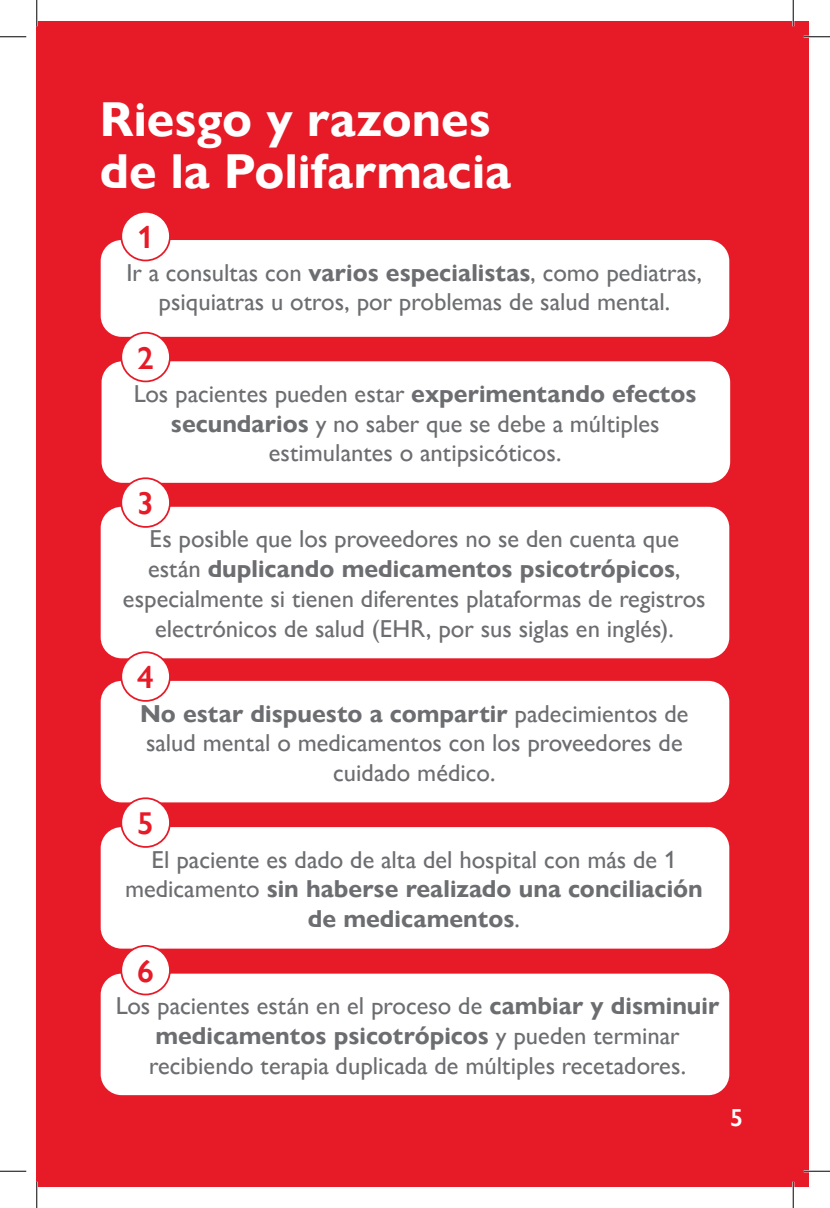
<style>
.page{position:relative;width:830px;height:1208px;background:#fff}
.page>*{position:absolute;margin:0;border:0;box-sizing:border-box;transform-origin:0 0}
.t1{font:700 49px/52.5px "Gill Sans Nova";color:#fff}
.t2{font:600 31.5px "Gill Sans Nova";color:#e71a27}
.t3{font:500 24.5px/29.8px "Gill Sans Nova";color:#6c6d70;text-align:center}
.t4{font:600 24.5px "Gill Sans Nova";color:#fff}
.s1{font-weight:700}
</style>
<div class="page">
<div style="left:37px;top:21px;width:771px;height:1165px;background:#e71a27"></div>
<div style="left:101px;top:240px;width:628px;height:97px;background:#fff;border-radius:21px"></div>
<div style="left:101px;top:681px;width:628px;height:121px;background:#fff;border-radius:21px"></div>
<div style="left:101px;top:827px;width:628px;height:121px;background:#fff;border-radius:21px"></div>
<div style="left:101px;top:507px;width:628px;height:151px;background:#fff;border-radius:21px"></div>
<div style="left:102px;top:361px;width:628px;height:122px;background:#fff;border-radius:21px"></div>
<div style="left:101px;top:973px;width:628px;height:122px;background:#fff;border-radius:21px"></div>
<div style="left:121px;top:212px;width:49px;height:48px;background:#fff;border-radius:50%"></div>
<div style="left:120px;top:211px;width:51px;height:50px;border:2px solid #e71a27;border-radius:50%"></div>
<div style="left:121px;top:333px;width:49px;height:48px;background:#fff;border-radius:50%"></div>
<div style="left:120px;top:332px;width:51px;height:50px;border:2px solid #e71a27;border-radius:50%"></div>
<div style="left:121px;top:478px;width:49px;height:49px;background:#fff;border-radius:50%"></div>
<div style="left:120px;top:477px;width:51px;height:51px;border:2px solid #e71a27;border-radius:50%"></div>
<div style="left:121px;top:652px;width:49px;height:49px;background:#fff;border-radius:50%"></div>
<div style="left:120px;top:651px;width:51px;height:51px;border:2px solid #e71a27;border-radius:50%"></div>
<div style="left:121px;top:798px;width:49px;height:49px;background:#fff;border-radius:50%"></div>
<div style="left:120px;top:797px;width:51px;height:50px;border:2px solid #e71a27;border-radius:50%"></div>
<div style="left:121px;top:945px;width:49px;height:49px;background:#fff;border-radius:50%"></div>
<div style="left:120px;top:945px;width:51px;height:50px;border:2px solid #e71a27;border-radius:50%"></div>
<hr style="left:803px;top:36px;width:27px;height:2px;background:#fff">
<hr style="left:803px;top:1170px;width:27px;height:2px;background:#fff">
<hr style="left:36px;top:0;width:2px;height:26px;background:#fff">
<hr style="left:36px;top:1181px;width:2px;height:27px;background:#fff">
<hr style="left:792px;top:0;width:2px;height:26px;background:#fff">
<hr style="left:792px;top:1181px;width:2px;height:27px;background:#fff">
<svg style="left:0;top:36px;width:26px;height:1px"></svg>
<svg style="left:803px;top:36px;width:27px;height:1px"></svg>
<svg style="left:0;top:1170px;width:26px;height:1px"></svg>
<svg style="left:803px;top:1170px;width:27px;height:1px"></svg>
<svg style="left:36px;top:0;width:1px;height:26px"></svg>
<svg style="left:36px;top:1181px;width:1px;height:27px"></svg>
<svg style="left:792px;top:0;width:1px;height:26px"></svg>
<svg style="left:792px;top:1181px;width:1px;height:27px"></svg>
<h1 class="t1" style="left:100px;top:92px;width:413px">Riesgo y razones de la Polifarmacia</h1>
<p class="t2" style="left:137px;top:217px;width:18px">1</p>
<p class="t3" style="left:126px;top:257px;width:577px">Ir a consultas con <span class="s1">varios especialistas</span>, como pediatras, psiquiatras u otros, por problemas de salud mental.</p>
<p class="t2" style="left:137px;top:338px;width:18px">2</p>
<p class="t3" style="left:134px;top:378px;width:564px">Los pacientes pueden estar <span class="s1">experimentando efectos secundarios</span> y no saber que se debe a múltiples estimulantes o antipsicóticos.</p>
<p class="t2" style="left:137px;top:484px;width:18px">3</p>
<p class="t3" style="left:123px;top:524px;width:584px">Es posible que los proveedores no se den cuenta que están <span class="s1">duplicando medicamentos psicotrópicos</span>, especialmente si tienen diferentes plataformas de registros electrónicos de salud (EHR, por sus siglas en inglés).</p>
<p class="t2" style="left:137px;top:658px;width:18px">4</p>
<p class="t3" style="left:140px;top:698px;width:550px"><span class="s1">No estar dispuesto a compartir</span> padecimientos de salud mental o medicamentos con los proveedores de cuidado médico.</p>
<p class="t2" style="left:137px;top:804px;width:18px">5</p>
<p class="t3" style="left:125px;top:844px;width:579px">El paciente es dado de alta del hospital con más de 1 medicamento <span class="s1">sin haberse realizado una conciliación de medicamentos</span>.</p>
<p class="t2" style="left:137px;top:951px;width:18px">6</p>
<p class="t3" style="left:116px;top:990px;width:605px">Los pacientes están en el proceso de <span class="s1">cambiar y disminuir medicamentos psicotrópicos</span> y pueden terminar recibiendo terapia duplicada de múltiples recetadores.</p>
<p class="t4" style="left:730px;top:1102px;width:14px">5</p>
</div>
